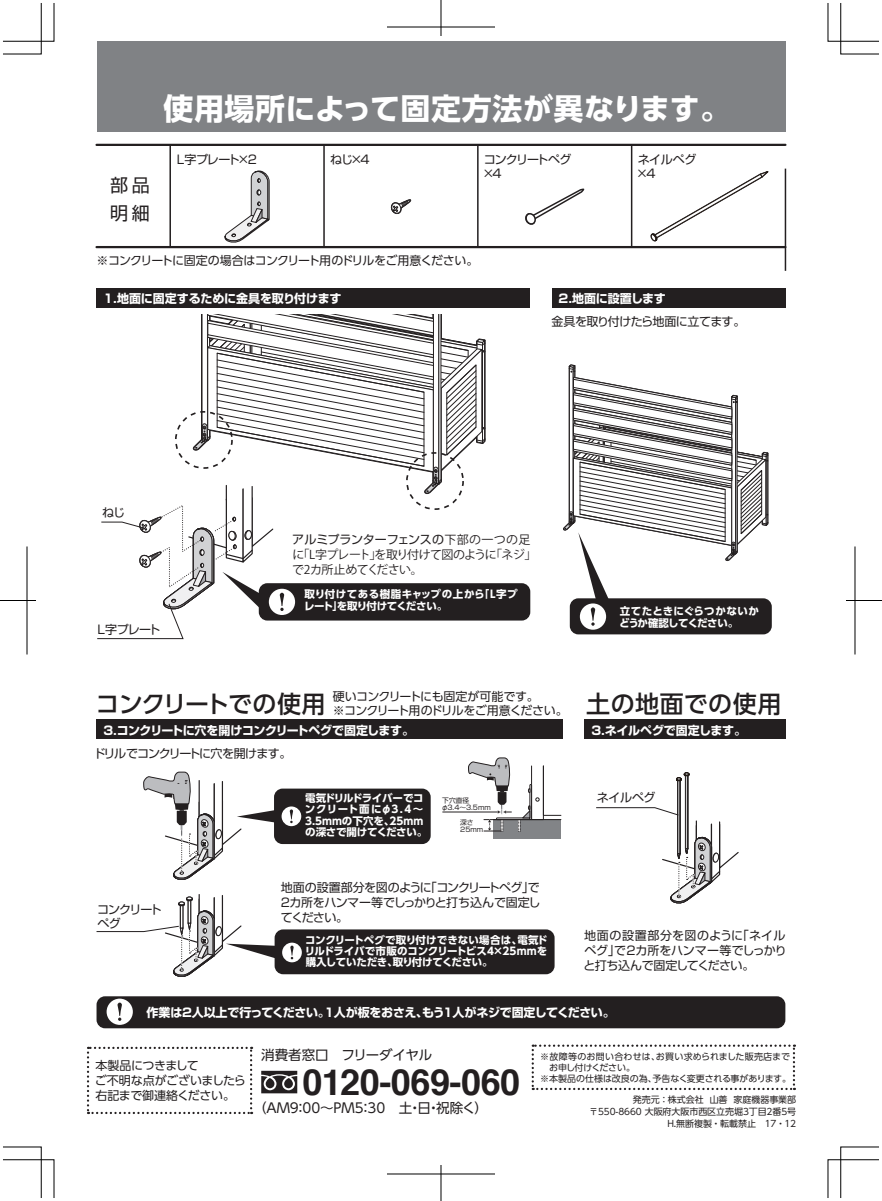
<style>
.page{position:relative;width:882px;height:1201px;background:#fff}
.page>*{position:absolute;margin:0;border:0;box-sizing:border-box;transform-origin:0 0}
.t1{font:700 36px "Helvetica";letter-spacing:-.015em;color:#231f20}
.t2{font:700 30px "UD Shin Go Pro";letter-spacing:.02em;color:#fff}
.t3{font:500 24px "UD Shin Go Pro";letter-spacing:-.055em;color:#231f20}
.t4{font:500 24px "UD Shin Go Pro";letter-spacing:.015em;color:#231f20}
.t5{font:18px/27.9px "Shin Go Pro";color:#231f20}
.t6{font:13.5px "UD Shin Go Pro";color:#231f20}
.t7{font:12px/15px "Shin Go Pro";letter-spacing:-.04em;color:#231f20;text-align:justify}
.t8{font:700 12px "Shin Go Pro";letter-spacing:-.025em;color:#fff}
.t9{font:12px/13.5px "UD Shin Go Pro";letter-spacing:-.06em;color:#231f20}
.t10{font:12px/15px "Koz Go Pr 6 N";letter-spacing:-.05em;color:#231f20}
.t11{font:12px/15px "UD Shin Go Pro";letter-spacing:-.04em;color:#231f20}
.t12{font:12px/14.4px "Shin Go Pro";letter-spacing:-.08em;color:#231f20}
.t13{font:12px "Shin Go Pro";letter-spacing:-.015em;color:#231f20}
.t14{font:12px/14.4px "Shin Go Pro";letter-spacing:-.085em;color:#231f20}
.t15{font:700 10.5px/11.2px "UD Shin Go Pro";letter-spacing:-.02em;color:#fff}
.t16{font:9px/12px "UD Shin Go Pro";letter-spacing:-.005em;color:#231f20;text-align:right}
.t17{font:9px "UD Shin Go Pro";letter-spacing:.02em;color:#231f20}
.t18{font:9px "UD Shin Go Pro";letter-spacing:-.05em;color:#231f20}
.t19{font:6.75px/7.5px "Shin Go Pro";color:#231f20}
.s1{font-family:"Koz Go Pr 6 N"}
</style>
<div class="page">
<div style="left:570px;top:598px;width:202px;height:36px;background:#231f20;border-radius:9px"></div>
<svg style="left:580px;top:603px;width:26px;height:27px"></svg>
<div style="left:259px;top:583px;width:271px;height:37px;background:#231f20;border-radius:9px"></div>
<svg style="left:261px;top:1071px;width:36px;height:22px"></svg>
<svg style="left:87px;top:1047px;width:165px;height:67px"></svg>
<svg style="left:532px;top:1044px;width:263px;height:46px"></svg>
<svg style="left:390px;top:199px;width:21px;height:15px"></svg>
<svg style="left:525px;top:189px;width:60px;height:36px"></svg>
<div style="left:493px;top:819px;width:68px;height:20px;background:#828487"></div>
<svg style="left:3px;top:1146px;width:51px;height:52px"></svg>
<svg style="left:3px;top:3px;width:51px;height:51px"></svg>
<svg style="left:827px;top:3px;width:52px;height:51px"></svg>
<svg style="left:827px;top:1146px;width:52px;height:52px"></svg>
<hr style="left:0;top:600px;width:36px;height:1px;background:#000">
<hr style="left:27px;top:546px;width:1px;height:108px;background:#000">
<hr style="left:846px;top:600px;width:36px;height:1px;background:#000">
<hr style="left:855px;top:546px;width:1px;height:108px;background:#000">
<hr style="left:387px;top:27px;width:108px;height:1px;background:#000">
<hr style="left:441px;top:0;width:1px;height:36px;background:#000">
<hr style="left:387px;top:1174px;width:108px;height:1px;background:#000">
<hr style="left:441px;top:1165px;width:1px;height:36px;background:#000">
<div style="left:97px;top:41px;width:688px;height:91px;background:#808285"></div>
<svg style="left:223px;top:170px;width:47px;height:79px"></svg>
<hr style="left:97px;top:144px;width:688px;height:2px;background:#231f20">
<hr style="left:97px;top:246px;width:688px;height:2px;background:#231f20">
<hr style="left:323px;top:145px;width:2px;height:102px;background:#231f20">
<hr style="left:477px;top:145px;width:2px;height:102px;background:#231f20">
<hr style="left:631px;top:145px;width:1px;height:102px;background:#231f20">
<hr style="left:785px;top:169px;width:1px;height:102px;background:#231f20">
<div style="left:97px;top:288px;width:433px;height:19px;background:#231f20"></div>
<div style="left:584px;top:720px;width:201px;height:19px;background:#231f20"></div>
<div style="left:551px;top:288px;width:234px;height:19px;background:#231f20"></div>
<div style="left:97px;top:996px;width:688px;height:32px;background:#231f20;border-radius:9px"></div>
<div style="left:107px;top:998px;width:26px;height:27px;background:#fff;border-radius:50%"></div>
<svg style="left:118px;top:1002px;width:4px;height:19px"></svg>
<div style="left:97px;top:720px;width:466px;height:19px;background:#231f20"></div>
<hr style="left:442px;top:812px;width:56px;height:1px;background:#231f20">
<svg style="left:468px;top:757px;width:93px;height:75px"></svg>
<div style="left:275px;top:929px;width:279px;height:45px;background:#231f20;border-radius:9px"></div>
<div style="left:282px;top:942px;width:20px;height:20px;background:#fff;border-radius:50%"></div>
<svg style="left:290px;top:945px;width:4px;height:14px"></svg>
<div style="left:274px;top:788px;width:157px;height:56px;background:#231f20;border-radius:9px"></div>
<div style="left:282px;top:806px;width:19px;height:20px;background:#fff;border-radius:50%"></div>
<svg style="left:290px;top:809px;width:3px;height:14px"></svg>
<svg style="left:96px;top:772px;width:183px;height:205px"></svg>
<svg style="left:650px;top:172px;width:119px;height:70px"></svg>
<svg style="left:97px;top:314px;width:392px;height:325px"></svg>
<div style="left:406px;top:452px;width:58px;height:58px;border:2px dashed #231f20;border-radius:50%"></div>
<div style="left:175px;top:411px;width:58px;height:58px;border:2px dashed #231f20;border-radius:50%"></div>
<svg style="left:563px;top:364px;width:207px;height:262px"></svg>
<hr style="left:169px;top:145px;width:2px;height:102px;background:#231f20">
<svg style="left:596px;top:772px;width:143px;height:132px"></svg>
<div style="left:245px;top:530px;width:6px;height:10px;border:1px solid #231f20;border-radius:50%"></div>
<div style="left:246px;top:530px;width:5px;height:9px;background:#fff;border-radius:50%"></div>
<div style="left:246px;top:530px;width:6px;height:10px;border:1px solid #231f20;border-radius:50%"></div>
<div style="left:229px;top:531px;width:7px;height:10px;border:1px solid #231f20;border-radius:50%"></div>
<div style="left:228px;top:531px;width:8px;height:9px;border:1px solid #231f20;border-radius:50%"></div>
<div style="left:229px;top:531px;width:7px;height:9px;border:1px solid #231f20;border-radius:50%"></div>
<div style="left:229px;top:531px;width:6px;height:9px;background:#fff;border-radius:50%"></div>
<div style="left:229px;top:531px;width:6px;height:9px;border:1px solid #231f20;border-radius:50%"></div>
<h3 class="t5" style="left:110px;top:169px;width:41px">部品明細</h3>
<h2 class="t2" style="left:163px;top:84px;width:568px">使用場所によって固定方法が異なります。</h2>
<p class="t7" style="left:177px;top:151px;width:81px">L字プレート×2</p>
<p class="t7" style="left:330px;top:151px;width:41px">ねじ×4</p>
<p class="t12" style="left:482px;top:151px;width:91px">コンクリートペグ×4</p>
<p class="t7" style="left:636px;top:151px;width:62px;line-height:14.4px">ネイルペグ×4</p>
<p class="t9" style="left:97px;top:253px;width:383px">※コンクリートに固定の場合はコンクリート用のドリルをご用意ください。</p>
<p class="t8" style="left:104px;top:289px;width:240px">1.地面に固定するために金具を取り付けます</p>
<p class="t8" style="left:558px;top:289px;width:109px">2.地面に設置します</p>
<p class="t7" style="left:551px;top:313px;width:195px">金具を取り付けたら地面に立てます。</p>
<p class="t7" style="left:102px;top:503px;width:24px">ねじ</p>
<p class="t7" style="left:98px;top:620px;width:64px">L字プレート</p>
<p class="t13" style="left:292px;top:530px;width:240px">アルミプランターフェンスの<span class="s1">下部の一つの足</span></p>
<p class="t10" style="left:292px;top:547px;width:246px">に「L字プレート」を取り付けて図のように「ネジ」で2カ所止めてください。</p>
<p class="t15" style="left:304px;top:588px;width:215px;line-height:12px">取り付けてある樹脂キャップの上から「L字プレート」を取り付けてください。</p>
<p class="t15" style="left:619px;top:605px;width:141px;line-height:12px">立てたときにぐらつかないかどうか確認してください。</p>
<h3 class="t3" style="left:96px;top:684px;width:231px">コンクリートでの使用</h3>
<p class="t9" style="left:333px;top:690px;width:236px">硬いコンクリートにも固定が可能です。<br>※コンクリート用のドリルをご用意ください。</p>
<p class="t8" style="left:104px;top:720px;width:312px">3.コンクリートに穴を開けコンクリートペグで固定します。</p>
<p class="t12" style="left:94px;top:745px;width:199px">ドリルでコンクリートに穴を開けます。</p>
<p class="t15" style="left:305px;top:792px;width:124px">電気ドリルドライバーでコンクリート面にφ3.4～<br>3.5mmの下穴を、25mmの深さで開けてください。</p>
<p class="t19" style="left:441px;top:796px;width:51px">下穴直径<br>φ3.4～3.5mm</p>
<p class="t19" style="left:460px;top:817px;width:24px">深さ<br>25mm</p>
<p class="t14" style="left:97px;top:900px;width:66px">コンクリートペグ</p>
<p class="t7" style="left:281px;top:878px;width:261px">地面の設置部分を図のように「コンクリートペグ」で2カ所をハンマー等でしっかりと打ち込んで固定してください。</p>
<p class="t15" style="left:305px;top:934px;width:244px;text-align:justify">コンクリートペグで取り付けできない場合は、電気ドリルドライバで市販のコンクリートビス4×25mmを購入していただき、取り付けてください。</p>
<h3 class="t4" style="left:586px;top:684px;width:197px">土の地面での使用</h3>
<p class="t8" style="left:591px;top:720px;width:156px">3.ネイルペグで固定します。</p>
<p class="t7" style="left:597px;top:789px;width:60px">ネイルペグ</p>
<p class="t7" style="left:584px;top:926px;width:205px">地面の設置部分を図のように「ネイルペグ」で2カ所をハンマー等でしっかりと打ち込んで固定してください。</p>
<p class="t8" style="left:147px;top:1003px;width:470px">作業は2人以上で行ってください。1人が板をおさえ、もう1人がネジで固定してください。</p>
<p class="t11" style="left:95px;top:1058px;width:152px">本製品につきまして<br>ご不明な点がございましたら右記まで御連絡ください。</p>
<p class="t6" style="left:261px;top:1044px;width:173px">消費者窓口　フリーダイヤル</p>
<h1 class="t1" style="left:302px;top:1053px;width:219px">0120-069-060</h1>
<p class="t6" style="left:253px;top:1097px;width:236px">（AM9：00～PM5：30　土・日・祝除く）</p>
<p class="t17" style="left:540px;top:1049px;width:251px">※故障等のお問い合わせは、お買い求められました販売店まで</p>
<p class="t18" style="left:549px;top:1060px;width:87px">お申し付けください。</p>
<p class="t16" style="left:540px;top:1072px;width:252px">※本製品の仕様は改良の為、予告なく変更される事があります。</p>
<p class="t16" style="left:589px;top:1093px;width:208px">発売元：株式会社 山善 家庭機器事業部〒550-8660 大阪府大阪市西区立売堀3丁目2番5号<br>H.無断複製・転載禁止　17・12</p>
</div>
